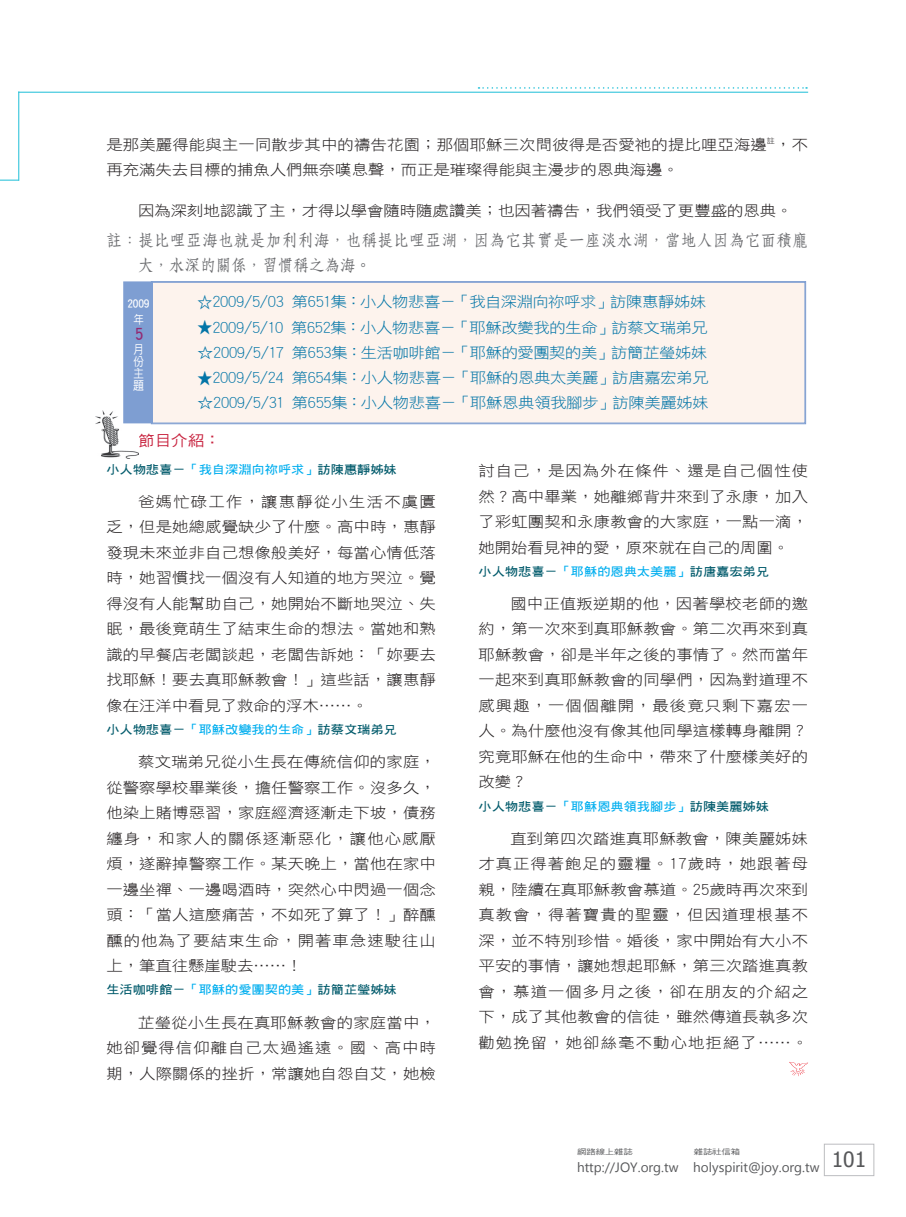
<style>
.page{position:relative;width:906px;height:1217px;background:#fff}
.page>*{position:absolute;margin:0;border:0;box-sizing:border-box;transform-origin:0 0}
.t1{font:16.5px "DF Hei W7 WIN BF";color:#932972}
.t2{font:16.35px/25.5px "DF Fang Song W6 WIN BF";letter-spacing:.025em;color:#6c6d70;scale:.95 1}
.t3{font:14.85px "DF Hei W5 WIN BF";color:#c8233f;scale:1.11 1}
.t4{font:14.7px/25.5px "DF Hei W3 WIN BF";letter-spacing:.01em;color:#231f20;text-align:justify;scale:1.11 1}
.t5{font:14.7px/25.2px "DF Hei W3 WIN BF";letter-spacing:-.02em;color:#0375a7;scale:1.11 1}
.t6{font:13.5px "Segoe UI";color:#57585a}
.t7{font:12px/12px "DF Hei W5 WIN BF";color:#fff;scale:.9 1}
.t8{font:11.85px "DF Hei W7 WIN BF";color:#005a6b;scale:1.11 1}
.t9{font:11.25px "DF Hei W7 WIN BF";color:#fff}
.t10{font:7.5px "DF Hei W5 WIN BF";letter-spacing:-.015em;color:#57585a;scale:1.25 1}
.s1{font-size:16.35px}
.s2{color:#00aeef}
</style>
<div class="page">
<div style="left:824px;top:1143px;width:50px;height:32px;border:1px solid #bcbdc0"></div>
<svg style="left:789px;top:1062px;width:19px;height:13px"></svg>
<div style="left:151px;top:281px;width:655px;height:143px;background:#fdf3ed"></div>
<div style="left:152px;top:282px;width:653px;height:141px;border:1px solid #7e9ed2"></div>
<img style="left:96px;top:410px;width:42px;height:49px">
<div style="left:124px;top:282px;width:28px;height:141px;background:#7e9ed2"></div>
<div style="left:123px;top:281px;width:30px;height:142px;border:1px solid #7e9ed2"></div>
<svg style="left:0;top:180px;width:18px;height:1px"></svg>
<hr style="left:18px;top:91px;width:1px;height:90px;background:#1cbed7">
<hr style="left:18px;top:92px;width:790px;height:1px;background:#1cbed7">
<svg style="left:478px;top:87px;width:329px;height:2px"></svg>
<p class="t4" style="left:106px;top:131px;width:634px">是那美麗得能與主一同散步其中的禱告花園；那個耶穌三次問彼得是否愛祂的提比哩亞海邊<sup>註</sup>，不再充滿失去目標的捕魚人們無奈嘆息聲，而正是璀璨得能與主漫步的恩典海邊。</p>
<p class="t4" style="left:138px;top:197px;width:591px">因為深刻地認識了主，才得以學會隨時隨處讚美；也因著禱告，我們領受了更豐盛的恩典。</p>
<p class="t2" style="left:138px;top:227px;width:707px;text-indent:-32px">註：提比哩亞海也就是加利利海，也稱提比哩亞湖，因為它其實是一座淡水湖，當地人因為它面積龐大，水深的關係，習慣稱之為海。</p>
<p class="t9" style="left:128px;top:298px;width:23px">2009</p>
<p class="t1" style="left:135px;top:325px;width:10px">5</p>
<p class="t7" style="left:133px;top:313px;width:13px">年</p>
<p class="t7" style="left:133px;top:343px;width:13px">月份主題</p>
<p class="t5" style="left:197px;top:289px;width:460px"><span class="s1">☆</span>2009/5/03 第651集：小人物悲喜－「我自深淵向祢呼求」訪陳惠靜姊妹</p>
<p class="t5" style="left:197px;top:314px;width:462px"><span class="s1">★</span>2009/5/10 第652集：小人物悲喜－「耶穌改變我的生命」訪蔡文瑞弟兄☆2009/5/17 第653集：生活咖啡館－「耶穌的愛團契的美」訪簡芷瑩姊妹</p>
<p class="t5" style="left:197px;top:365px;width:462px"><span class="s1">★</span>2009/5/24 第654集：小人物悲喜－「耶穌的恩典太美麗」訪唐嘉宏弟兄☆2009/5/31 第655集：小人物悲喜－「耶穌恩典領我腳步」訪陳美麗姊妹</p>
<p class="t3" style="left:138px;top:433px;width:76px">節目介紹：</p>
<p class="t8" style="left:106px;top:463px;width:263px">小人物悲喜－<span class="s2">「我自深淵向祢呼求」</span>訪陳惠靜姊妹</p>
<p class="t4" style="left:106px;top:488px;width:298px;text-indent:32px">爸媽忙碌工作，讓惠靜從小生活不虞匱乏，但是她總感覺缺少了什麼。高中時，惠靜發現未來並非自己想像般美好，每當心情低落時，她習慣找一個沒有人知道的地方哭泣。覺得沒有人能幫助自己，她開始不斷地哭泣、失眠，最後竟萌生了結束生命的想法。當她和熟識的早餐店老闆談起，老闆告訴她：「妳要去找耶穌！要去真耶穌教會！」這些話，讓惠靜像在汪洋中看見了救命的浮木……。</p>
<p class="t8" style="left:106px;top:723px;width:263px">小人物悲喜－<span class="s2">「耶穌改變我的生命」</span>訪蔡文瑞弟兄</p>
<p class="t4" style="left:106px;top:748px;width:298px;text-indent:32px">蔡文瑞弟兄從小生長在傳統信仰的家庭，從警察學校畢業後，擔任警察工作。沒多久，他染上賭博惡習，家庭經濟逐漸走下坡，債務纏身，和家人的關係逐漸惡化，讓他心感厭煩，遂辭掉警察工作。某天晚上，當他在家中一邊坐禪、一邊喝酒時，突然心中閃過一個念頭：「當人這麼痛苦，不如死了算了！」醉醺醺的他為了要結束生命，開著車急速駛往山上，筆直往懸崖駛去……！</p>
<p class="t8" style="left:106px;top:983px;width:263px">生活咖啡館－<span class="s2">「耶穌的愛團契的美」</span>訪簡芷瑩姊妹</p>
<p class="t4" style="left:106px;top:1009px;width:298px;text-indent:32px">芷瑩從小生長在真耶穌教會的家庭當中，她卻覺得信仰離自己太過遙遠。國、高中時期，人際關係的挫折，常讓她自怨自艾，她檢</p>
<p class="t4" style="left:478px;top:457px;width:298px">討自己，是因為外在條件、還是自己個性使然？高中畢業，她離鄉背井來到了永康，加入了彩虹團契和永康教會的大家庭，一點一滴，她開始看見神的愛，原來就在自己的周圍。</p>
<p class="t8" style="left:478px;top:565px;width:263px">小人物悲喜－<span class="s2">「耶穌的恩典太美麗」</span>訪唐嘉宏弟兄</p>
<p class="t4" style="left:478px;top:590px;width:298px;text-indent:32px">國中正值叛逆期的他，因著學校老師的邀約，第一次來到真耶穌教會。第二次再來到真耶穌教會，卻是半年之後的事情了。然而當年一起來到真耶穌教會的同學們，因為對道理不感興趣，一個個離開，最後竟只剩下嘉宏一人。為什麼他沒有像其他同學這樣轉身離開？究竟耶穌在他的生命中，帶來了什麼樣美好的改變？</p>
<p class="t8" style="left:478px;top:799px;width:263px">小人物悲喜－<span class="s2">「耶穌恩典領我腳步」</span>訪陳美麗姊妹</p>
<p class="t4" style="left:478px;top:825px;width:298px;text-indent:32px">直到第四次踏進真耶穌教會，陳美麗姊妹才真正得著飽足的靈糧。17歲時，她跟著母親，陸續在真耶穌教會慕道。25歲時再次來到真教會，得著寶貴的聖靈，但因道理根基不深，並不特別珍惜。婚後，家中開始有大小不平安的事情，讓她想起耶穌，第三次踏進真教會，慕道一個多月之後，卻在朋友的介紹之下，成了其他教會的信徒，雖然傳道長執多次勸勉挽留，她卻絲毫不動心地拒絕了……。</p>
<p class="t10" style="left:577px;top:1147px;width:46px">網路線上雜誌</p>
<p class="t10" style="left:694px;top:1147px;width:39px">雜誌社信箱</p>
<p class="t6" style="left:577px;top:1157px;width:291px">http://JOY.org.tw holyspirit@joy.org.tw <sup>101</sup></p>
</div>
